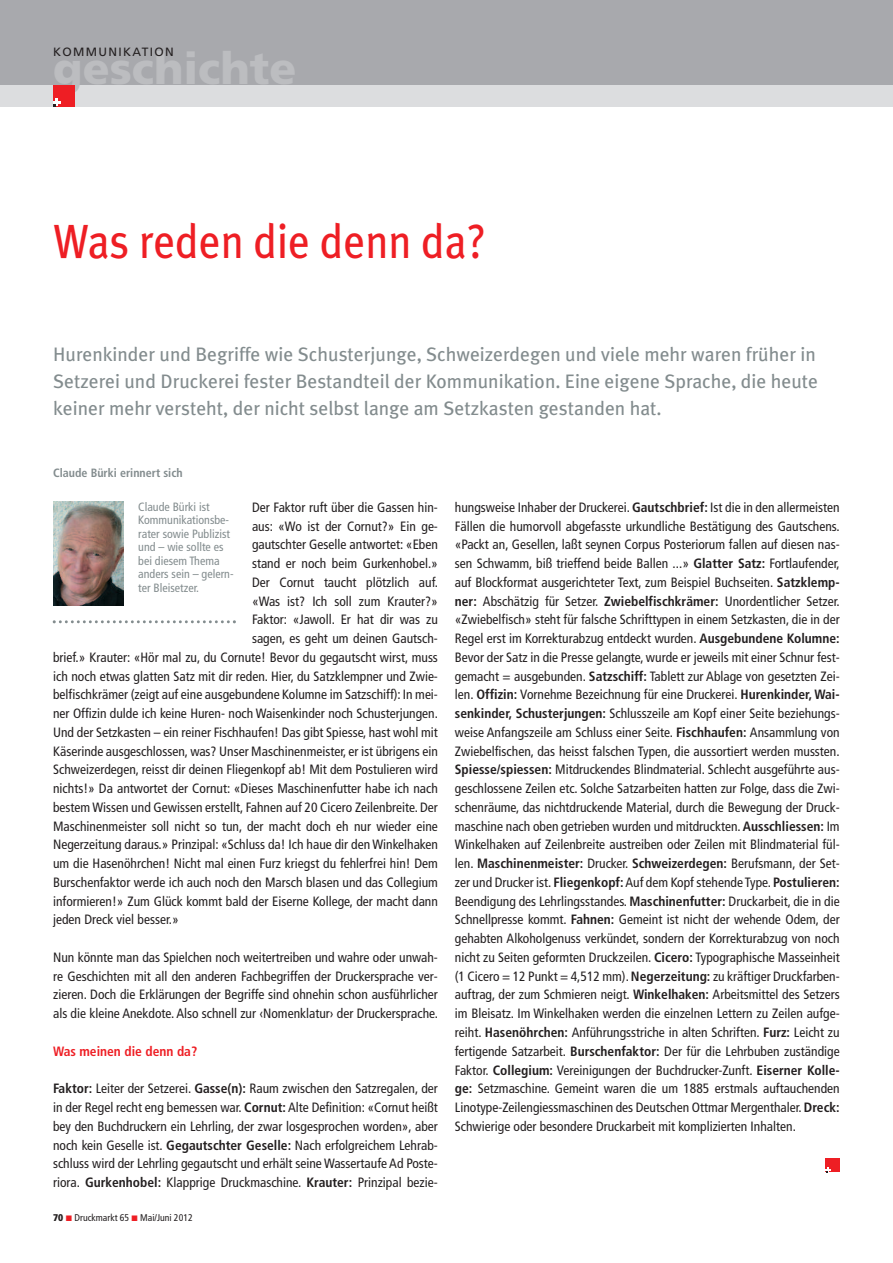
<style>
.page{position:relative;width:893px;height:1263px;background:#fff}
.page>*{position:absolute;margin:0;border:0;box-sizing:border-box;transform-origin:0 0}
.t1{font:48px "Meta Plus";color:#ee1e24;scale:.9 1}
.t2{font:19.5px/27px "Meta Plus";color:#838c8e}
.t3{font:condensed 13.5px/18.8px "Frutiger";color:#231f20;text-align:justify}
.t4{font:700 condensed 13.5px "Frutiger";color:#ee1e24}
.t5{font:condensed 12px/13.5px "Frutiger";color:#838c8e}
.t6{font:700 condensed 12px "Frutiger";color:#838c8e}
.t7{font:12px "Frutiger";letter-spacing:.11em;color:#231f20}
.t8{font:condensed 9.75px "Frutiger";color:#231f20}
.s1{font-weight:700}
.s2{font-weight:900}
</style>
<div class="page">
<img style="left:53px;top:502px;width:70px;height:104px">
<svg style="left:53px;top:620px;width:183px;height:3px"></svg>
<div style="left:0;top:0;width:893px;height:85px;background:#a8a9ad"></div>
<div style="left:0;top:85px;width:893px;height:21px;background:#dcdddf"></div>
<div style="left:53px;top:85px;width:21px;height:21px;background:#ee1e24"></div>
<svg style="left:53px;top:98px;width:8px;height:8px"></svg>
<div style="left:826px;top:1158px;width:14px;height:14px;background:#ee1e24"></div>
<svg style="left:826px;top:1167px;width:5px;height:5px"></svg>
<p class="t7" style="left:53px;top:47px;width:122px">KOMMUNIKATION</p>
<h1 class="t1" style="left:53px;top:213px;width:482px">Was reden die denn da?</h1>
<p class="t2" style="left:53px;top:341px;width:767px">Hurenkinder und Begriffe wie Schusterjunge, Schweizerdegen und viele mehr waren früher in<br>Setzerei und Druckerei fester Bestandteil der Kommunikation. Eine eigene Sprache, die heute keiner mehr versteht, der nicht selbst lange am Setzkasten gestanden hat.</p>
<p class="t6" style="left:53px;top:468px;width:131px">Claude Bürki erinnert sich</p>
<p class="t5" style="left:138px;top:501px;width:97px">Claude Bürki ist<br>Kommunikationsbe&shy;rater sowie Publizist und – wie sollte es bei diesem Thema anders sein – gelern&shy;ter Bleisetzer.</p>
<p class="t3" style="left:252px;top:499px;width:187px">Der Faktor ruft über die Gassen hin-</p>
<p class="t3" style="left:252px;top:518px;width:187px">aus: «Wo ist der Cornut?» Ein ge-</p>
<p class="t3" style="left:252px;top:536px;width:187px">gautschter Geselle antwortet: «Eben</p>
<p class="t3" style="left:252px;top:555px;width:187px">stand er noch beim Gurkenhobel.»</p>
<p class="t3" style="left:252px;top:574px;width:187px">Der Cornut taucht plötzlich auf.</p>
<p class="t3" style="left:252px;top:593px;width:187px">«Was ist? Ich soll zum Krauter?»</p>
<p class="t3" style="left:252px;top:611px;width:187px">Faktor: «Jawoll. Er hat dir was zu</p>
<p class="t3" style="left:252px;top:630px;width:187px">sagen, es geht um deinen Gautsch-</p>
<p class="t3" style="left:53px;top:649px;width:386px">brief.» Krauter: «Hör mal zu, du Cornute! Bevor du gegautscht wirst, muss</p>
<p class="t3" style="left:53px;top:668px;width:386px">ich noch etwas glatten Satz mit dir reden. Hier, du Satzklempner und Zwie-</p>
<p class="t3" style="left:53px;top:686px;width:386px">belfischkrämer (zeigt auf eine ausgebundene Kolumne im Satzschiff): In mei-</p>
<p class="t3" style="left:53px;top:705px;width:386px">ner Offizin dulde ich keine Huren- noch Waisenkinder noch Schusterjungen.</p>
<p class="t3" style="left:53px;top:724px;width:386px">Und der Setzkasten – ein reiner Fischhaufen! Das gibt Spiesse, hast wohl mit</p>
<p class="t3" style="left:53px;top:743px;width:386px">Käserinde ausgeschlossen, was? Unser Maschinenmeister, er ist übrigens ein</p>
<p class="t3" style="left:53px;top:761px;width:386px">Schweizerdegen, reisst dir deinen Fliegenkopf ab! Mit dem Postulieren wird</p>
<p class="t3" style="left:53px;top:780px;width:386px">nichts!» Da antwortet der Cornut: «Dieses Maschinenfutter habe ich nach</p>
<p class="t3" style="left:53px;top:799px;width:386px">bestemWissen und Gewissen erstellt, Fahnen auf 20 Cicero Zeilenbreite. Der</p>
<p class="t3" style="left:53px;top:818px;width:386px">Maschinenmeister soll nicht so tun, der macht doch eh nur wieder eine</p>
<p class="t3" style="left:53px;top:836px;width:386px">Negerzeitung daraus.» Prinzipal: «Schluss da! Ich haue dir den Winkelhaken</p>
<p class="t3" style="left:53px;top:855px;width:386px">um die Hasenöhrchen! Nicht mal einen Furz kriegst du fehlerfrei hin! Dem</p>
<p class="t3" style="left:53px;top:874px;width:386px">Burschenfaktor werde ich auch noch den Marsch blasen und das Collegium</p>
<p class="t3" style="left:53px;top:893px;width:386px">informieren!» Zum Glück kommt bald der Eiserne Kollege, der macht dann</p>
<p class="t3" style="left:53px;top:911px;width:127px">jeden Dreck viel besser.»</p>
<p class="t3" style="left:53px;top:949px;width:386px">Nun könnte man das Spielchen noch weitertreiben und wahre oder unwah&shy;re Geschichten mit all den anderen Fachbegriffen der Druckersprache ver&shy;zieren. Doch die Erklärungen der Begriffe sind ohnehin schon ausführlicher als die kleine Anekdote. Also schnell zur ‹Nomenklatur› der Druckersprache.</p>
<p class="t4" style="left:53px;top:1045px;width:146px">Was meinen die denn da?</p>
<p class="t3" style="left:53px;top:1080px;width:386px"><span class="s1">Faktor:</span> Leiter der Setzerei. <span class="s1">Gasse(n):</span> Raum zwischen den Satzregalen, der in der Regel recht eng bemessen war. <span class="s1">Cornut:</span> Alte Definition: «Cornut heißt bey den Buchdruckern ein Lehrling, der zwar losgesprochen worden», aber noch kein Geselle ist. <span class="s1">Gegautschter Geselle:</span> Nach erfolgreichem Lehrab&shy;schluss wird der Lehrling gegautscht und erhält seine Wassertaufe Ad Poste&shy;riora. <span class="s1">Gurkenhobel:</span> Klapprige Druckmaschine. <span class="s1">Krauter:</span> Prinzipal bezie-</p>
<p class="t8" style="left:53px;top:1214px;width:141px"><span class="s2">70</span> Druckmarkt 65 Mai/Juni 2012</p>
<p class="t3" style="left:455px;top:499px;width:386px">hungsweise Inhaber der Druckerei. <span class="s1">Gautschbrief:</span> Ist die in den allermeisten Fällen die humorvoll abgefasste urkundliche Bestätigung des Gautschens. «Packt an, Gesellen, laßt seynen Corpus Posteriorum fallen auf diesen nas&shy;sen Schwamm, biß trieffend beide Ballen ...» <span class="s1">Glatter Satz:</span> Fortlaufender, auf Blockformat ausgerichteter Text, zum Beispiel Buchseiten. <span class="s1">Satzklemp&shy;ner:</span> Abschätzig für Setzer. <span class="s1">Zwiebelfischkrämer:</span> Unordentlicher Setzer. «Zwiebelfisch» steht für falsche Schrifttypen in einem Setzkasten, die in der Regel erst im Korrekturabzug entdeckt wurden. <span class="s1">Ausgebundene Kolumne:<br></span>Bevor der Satz in die Presse gelangte, wurde er jeweils mit einer Schnur fest&shy;gemacht = ausgebunden. <span class="s1">Satzschiff:</span> Tablett zur Ablage von gesetzten Zei&shy;len. <span class="s1">Offizin:</span> Vornehme Bezeichnung für eine Druckerei. <span class="s1">Hurenkinder, Wai&shy;senkinder, Schusterjungen:</span> Schlusszeile am Kopf einer Seite beziehungs&shy;weise Anfangszeile am Schluss einer Seite. <span class="s1">Fischhaufen:</span> Ansammlung von Zwiebelfischen, das heisst falschen Typen, die aussortiert werden mussten.<br><span class="s1">Spiesse/spiessen:</span> Mitdruckendes Blindmaterial. Schlecht ausgeführte aus&shy;geschlossene Zeilen etc. Solche Satzarbeiten hatten zur Folge, dass die Zwi&shy;schenräume, das nichtdruckende Material, durch die Bewegung der Druck&shy;maschine nach oben getrieben wurden und mitdruckten. <span class="s1">Ausschliessen:</span> Im Winkelhaken auf Zeilenbreite austreiben oder Zeilen mit Blindmaterial fül&shy;len. <span class="s1">Maschinenmeister:</span> Drucker. <span class="s1">Schweizerdegen:</span> Berufsmann, der Set&shy;zer und Drucker ist. <span class="s1">Fliegenkopf:</span>Auf dem Kopf stehende Type. <span class="s1">Postulieren:<br></span>Beendigung des Lehrlingsstandes. <span class="s1">Maschinenfutter:</span> Druckarbeit, die in die Schnellpresse kommt. <span class="s1">Fahnen:</span> Gemeint ist nicht der wehende Odem, der gehabten Alkoholgenuss verkündet, sondern der Korrekturabzug von noch nicht zu Seiten geformten Druckzeilen. <span class="s1">Cicero:</span> Typographische Masseinheit (1 Cicero = 12 Punkt = 4,512 mm).<span class="s1">Negerzeitung:</span> zu kräftiger Druckfarben&shy;auftrag, der zum Schmieren neigt. <span class="s1">Winkelhaken:</span> Arbeitsmittel des Setzers im Bleisatz. Im Winkelhaken werden die einzelnen Lettern zu Zeilen aufge&shy;reiht. <span class="s1">Hasenöhrchen:</span> Anführungsstriche in alten Schriften. <span class="s1">Furz:</span> Leicht zu fertigende Satzarbeit. <span class="s1">Burschenfaktor:</span> Der für die Lehrbuben zuständige Faktor. <span class="s1">Collegium:</span> Vereinigungen der Buchdrucker-Zunft. <span class="s1">Eiserner Kolle&shy;ge:</span> Setzmaschine. Gemeint waren die um 1885 erstmals auftauchenden Linotype-Zeilengiessmaschinen des Deutschen Ottmar Mergenthaler.<span class="s1">Dreck:<br></span>Schwierige oder besondere Druckarbeit mit komplizierten Inhalten.</p>
</div>
